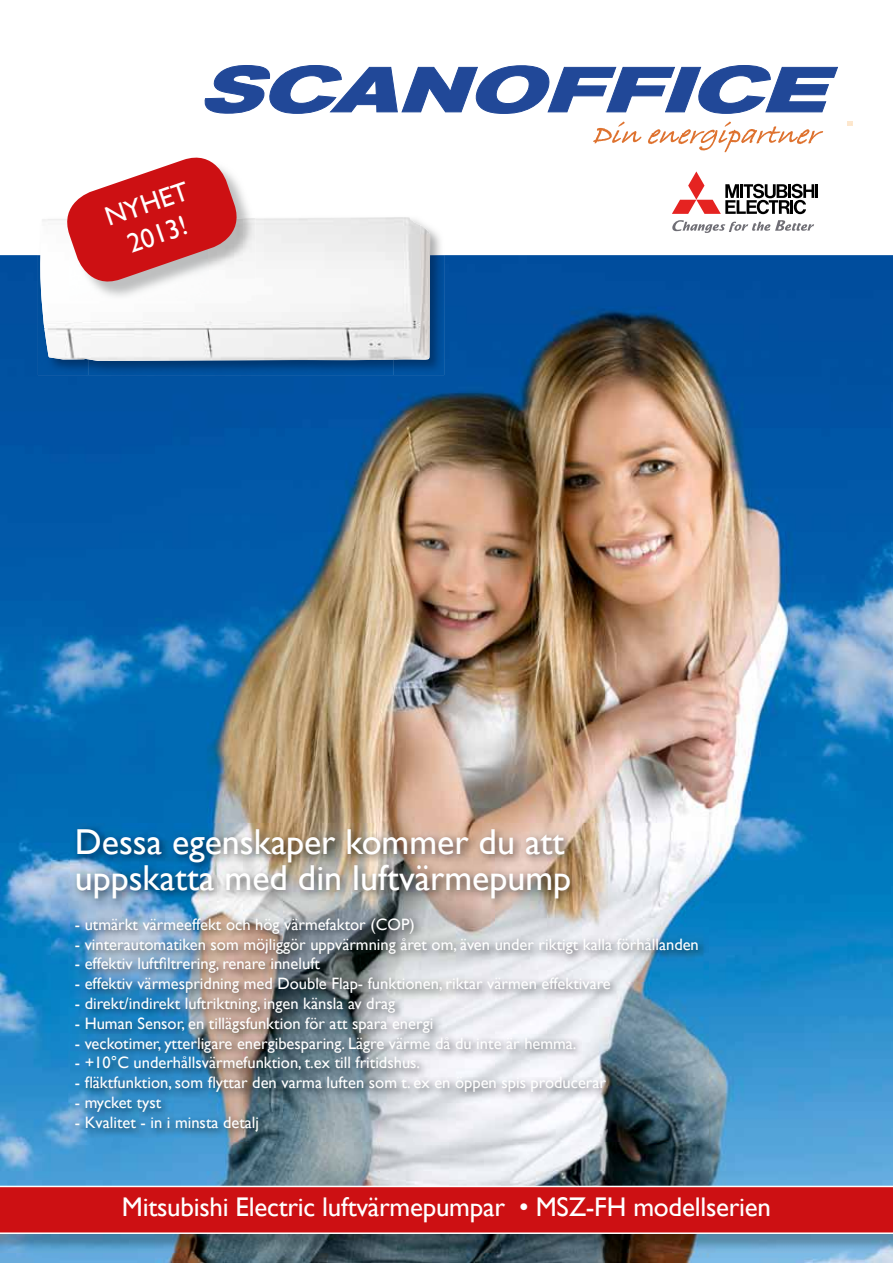
<style>
.page{position:relative;width:893px;height:1263px;background:#fff}
.page>*{position:absolute;margin:0;border:0;box-sizing:border-box;transform-origin:0 0}
.t1{font:36px/36px "Gill Sans";color:#fff}
.t2{font:27px/32.4px "Gill Sans";letter-spacing:-.01em;color:#fff;text-align:center}
.t3{font:16.5px "Gill Sans";color:#fff}
</style>
<div class="page">
<img style="left:0;top:255px;width:893px;height:1008px">
<svg style="left:847px;top:121px;width:5px;height:4px"></svg>
<img style="left:408px;top:217px;width:33px;height:38px">
<img style="left:38px;top:255px;width:51px;height:120px">
<img style="left:393px;top:255px;width:51px;height:120px">
<img style="left:88px;top:359px;width:306px;height:16px">
<img style="left:40px;top:217px;width:368px;height:112px">
<img style="left:0;top:1234px;width:893px;height:18px">
<svg style="left:0;top:1186px;width:893px;height:48px;background:#cf1d20"></svg>
<hr style="left:815px;top:184px;width:3px;height:14px;background:#000">
<svg style="left:672px;top:171px;width:142px;height:43px"></svg>
<svg style="left:672px;top:220px;width:142px;height:13px"></svg>
<img style="left:70px;top:203px;width:185px;height:97px">
<svg style="left:58px;top:157px;width:187px;height:133px"></svg>
<img style="left:71px;top:824px;width:638px;height:317px">
<svg style="left:204px;top:65px;width:634px;height:49px"></svg>
<svg style="left:593px;top:122px;width:48px;height:22px"></svg>
<svg style="left:648px;top:122px;width:175px;height:30px"></svg>
<h2 class="t2" style="left:101px;top:203px;width:88px;rotate:-19deg">NYHET<br>2013!</h2>
<h1 class="t1" style="left:75px;top:823px;width:498px">Dessa egenskaper kommer du att uppskatta med din luftvärmepump</h1>
<p class="t3" style="left:75px;top:914px;width:341px">- utmärkt värmeeffekt och hög värmefaktor (COP)</p>
<p class="t3" style="left:75px;top:934px;width:626px">- vinterautomatiken som möjliggör uppvärmning året om, även under riktigt kalla förhållanden</p>
<p class="t3" style="left:75px;top:954px;width:247px">- effektiv luftfiltrering, renare inneluft</p>
<p class="t3" style="left:75px;top:974px;width:538px">- effektiv värmespridning med Double Flap- funktionen, riktar värmen effektivare</p>
<p class="t3" style="left:75px;top:994px;width:322px">- direkt/indirekt luftriktning, ingen känsla av drag</p>
<p class="t3" style="left:75px;top:1013px;width:360px">- Human Sensor, en tillägsfunktion för att spara energi</p>
<p class="t3" style="left:75px;top:1033px;width:503px">- veckotimer, ytterligare energibesparing. Lägre värme då du inte är hemma.</p>
<p class="t3" style="left:75px;top:1053px;width:347px">- +10°C underhållsvärmefunktion, t.ex till fritidshus.</p>
<p class="t3" style="left:75px;top:1073px;width:533px">- fläktfunktion, som flyttar den varma luften som t. ex en öppen spis producerar</p>
<p class="t3" style="left:75px;top:1093px;width:88px">- mycket tyst</p>
<p class="t3" style="left:75px;top:1112px;width:186px">- Kvalitet - in i minsta detalj</p>
<h2 class="t2" style="left:122px;top:1191px;width:650px">Mitsubishi Electric luftvärmepumpar • MSZ-FH modellserien</h2>
</div>
